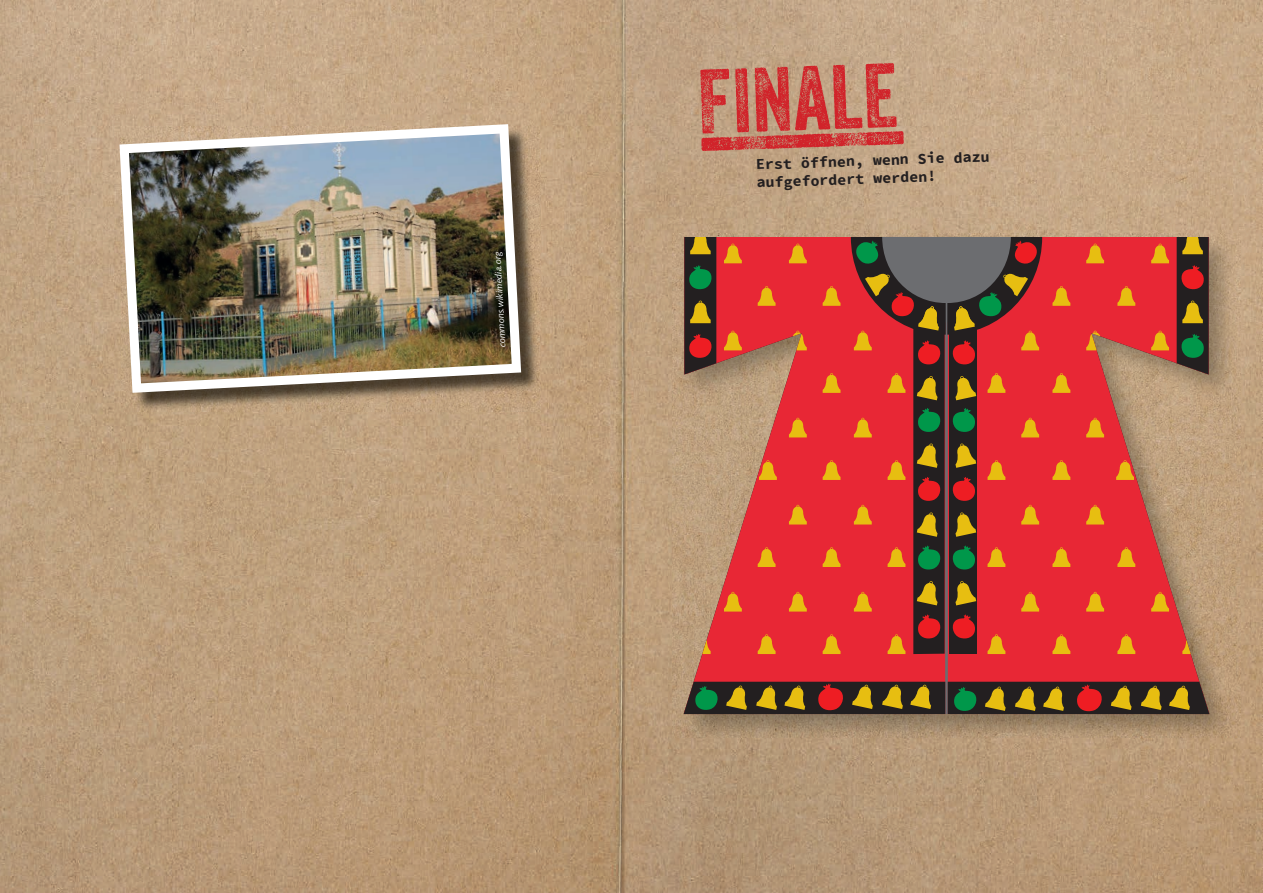
<style>
.page{position:relative;width:1263px;height:893px;background:#fff}
.page>*{position:absolute;margin:0;border:0;box-sizing:border-box;transform-origin:0 0}
.t1{font:88.2px "Veneer Three";color:#d1232a}
.t2{font:700 15px/18px "Source Code Pro";color:#231f20}
.t3{font:italic 9px "Syntax";color:#fff}
</style>
<div class="page">
<img style="left:0;top:0;width:1263px;height:893px">
<img style="left:673px;top:234px;width:567px;height:504px">
<svg style="left:684px;top:237px;width:261px;height:445px;background:#db4345"></svg>
<svg style="left:724px;top:244px;width:18px;height:19px"></svg>
<svg style="left:789px;top:244px;width:18px;height:19px"></svg>
<svg style="left:758px;top:286px;width:17px;height:20px"></svg>
<svg style="left:823px;top:286px;width:17px;height:20px"></svg>
<svg style="left:724px;top:331px;width:18px;height:19px"></svg>
<svg style="left:793px;top:331px;width:14px;height:19px"></svg>
<svg style="left:823px;top:373px;width:17px;height:20px"></svg>
<svg style="left:887px;top:373px;width:18px;height:20px"></svg>
<svg style="left:789px;top:418px;width:18px;height:19px"></svg>
<svg style="left:854px;top:418px;width:18px;height:19px"></svg>
<svg style="left:759px;top:460px;width:18px;height:20px"></svg>
<svg style="left:823px;top:460px;width:17px;height:20px"></svg>
<svg style="left:887px;top:460px;width:18px;height:20px"></svg>
<svg style="left:789px;top:505px;width:18px;height:19px"></svg>
<svg style="left:854px;top:505px;width:18px;height:19px"></svg>
<svg style="left:758px;top:547px;width:17px;height:20px"></svg>
<svg style="left:823px;top:547px;width:17px;height:20px"></svg>
<svg style="left:887px;top:547px;width:18px;height:20px"></svg>
<svg style="left:724px;top:592px;width:18px;height:20px"></svg>
<svg style="left:789px;top:592px;width:18px;height:20px"></svg>
<svg style="left:854px;top:592px;width:18px;height:20px"></svg>
<svg style="left:702px;top:640px;width:9px;height:14px"></svg>
<svg style="left:758px;top:634px;width:17px;height:20px"></svg>
<svg style="left:823px;top:634px;width:17px;height:20px"></svg>
<svg style="left:887px;top:634px;width:18px;height:20px"></svg>
<svg style="left:684px;top:237px;width:32px;height:137px;background:#504024"></svg>
<svg style="left:948px;top:237px;width:261px;height:445px;background:#db4144"></svg>
<svg style="left:1151px;top:244px;width:18px;height:19px"></svg>
<svg style="left:1086px;top:244px;width:18px;height:19px"></svg>
<svg style="left:1117px;top:286px;width:18px;height:20px"></svg>
<svg style="left:1052px;top:286px;width:18px;height:20px"></svg>
<svg style="left:1151px;top:331px;width:18px;height:19px"></svg>
<svg style="left:1086px;top:331px;width:14px;height:19px"></svg>
<svg style="left:1052px;top:373px;width:18px;height:20px"></svg>
<svg style="left:987px;top:373px;width:18px;height:20px"></svg>
<svg style="left:1086px;top:418px;width:18px;height:19px"></svg>
<svg style="left:1021px;top:418px;width:18px;height:19px"></svg>
<svg style="left:1116px;top:460px;width:18px;height:20px"></svg>
<svg style="left:1052px;top:460px;width:18px;height:20px"></svg>
<svg style="left:987px;top:460px;width:18px;height:20px"></svg>
<svg style="left:1086px;top:505px;width:18px;height:19px"></svg>
<svg style="left:1021px;top:505px;width:18px;height:19px"></svg>
<svg style="left:1117px;top:547px;width:18px;height:20px"></svg>
<svg style="left:1052px;top:547px;width:18px;height:20px"></svg>
<svg style="left:987px;top:547px;width:18px;height:20px"></svg>
<svg style="left:1151px;top:592px;width:18px;height:20px"></svg>
<svg style="left:1086px;top:592px;width:18px;height:20px"></svg>
<svg style="left:1021px;top:592px;width:18px;height:20px"></svg>
<svg style="left:1182px;top:640px;width:9px;height:14px"></svg>
<svg style="left:1117px;top:634px;width:18px;height:20px"></svg>
<svg style="left:1052px;top:634px;width:18px;height:20px"></svg>
<svg style="left:987px;top:634px;width:18px;height:20px"></svg>
<svg style="left:1177px;top:237px;width:31px;height:137px;background:#504124"></svg>
<div style="left:913px;top:325px;width:31px;height:329px;background:#231f20"></div>
<div style="left:949px;top:326px;width:28px;height:328px;background:#231f20"></div>
<svg style="left:684px;top:682px;width:525px;height:32px;background:#524221"></svg>
<svg style="left:1111px;top:686px;width:20px;height:24px"></svg>
<svg style="left:1141px;top:686px;width:20px;height:24px"></svg>
<svg style="left:1169px;top:686px;width:21px;height:24px"></svg>
<svg style="left:918px;top:545px;width:23px;height:25px"></svg>
<svg style="left:918px;top:477px;width:23px;height:24px"></svg>
<svg style="left:918px;top:408px;width:23px;height:24px"></svg>
<svg style="left:952px;top:545px;width:23px;height:25px"></svg>
<svg style="left:952px;top:477px;width:23px;height:24px"></svg>
<svg style="left:952px;top:408px;width:23px;height:24px"></svg>
<svg style="left:917px;top:581px;width:20px;height:24px"></svg>
<svg style="left:917px;top:512px;width:20px;height:25px"></svg>
<svg style="left:917px;top:443px;width:20px;height:25px"></svg>
<svg style="left:917px;top:376px;width:20px;height:24px"></svg>
<svg style="left:955px;top:581px;width:21px;height:24px"></svg>
<svg style="left:955px;top:512px;width:21px;height:25px"></svg>
<svg style="left:955px;top:443px;width:21px;height:25px"></svg>
<svg style="left:955px;top:376px;width:21px;height:24px"></svg>
<svg style="left:918px;top:614px;width:23px;height:25px"></svg>
<svg style="left:952px;top:614px;width:23px;height:25px"></svg>
<svg style="left:851px;top:237px;width:191px;height:129px;background:#8b453d"></svg>
<img style="left:122px;top:127px;width:418px;height:284px">
<img style="left:119px;top:124px;width:402px;height:269px">
<svg style="left:701px;top:131px;width:203px;height:20px;background:#c86155"></svg>
<p class="t3" style="left:497px;top:348px;width:97px;rotate:-93deg">commons.wikimedia.org</p>
<h1 class="t1" style="left:696px;top:48px;width:202px;rotate:-2deg">Finale</h1>
<p class="t2" style="left:755px;top:155px;width:235px;rotate:-2deg">Erst öffnen, wenn Sie dazu aufgefordert werden!</p>
</div>
